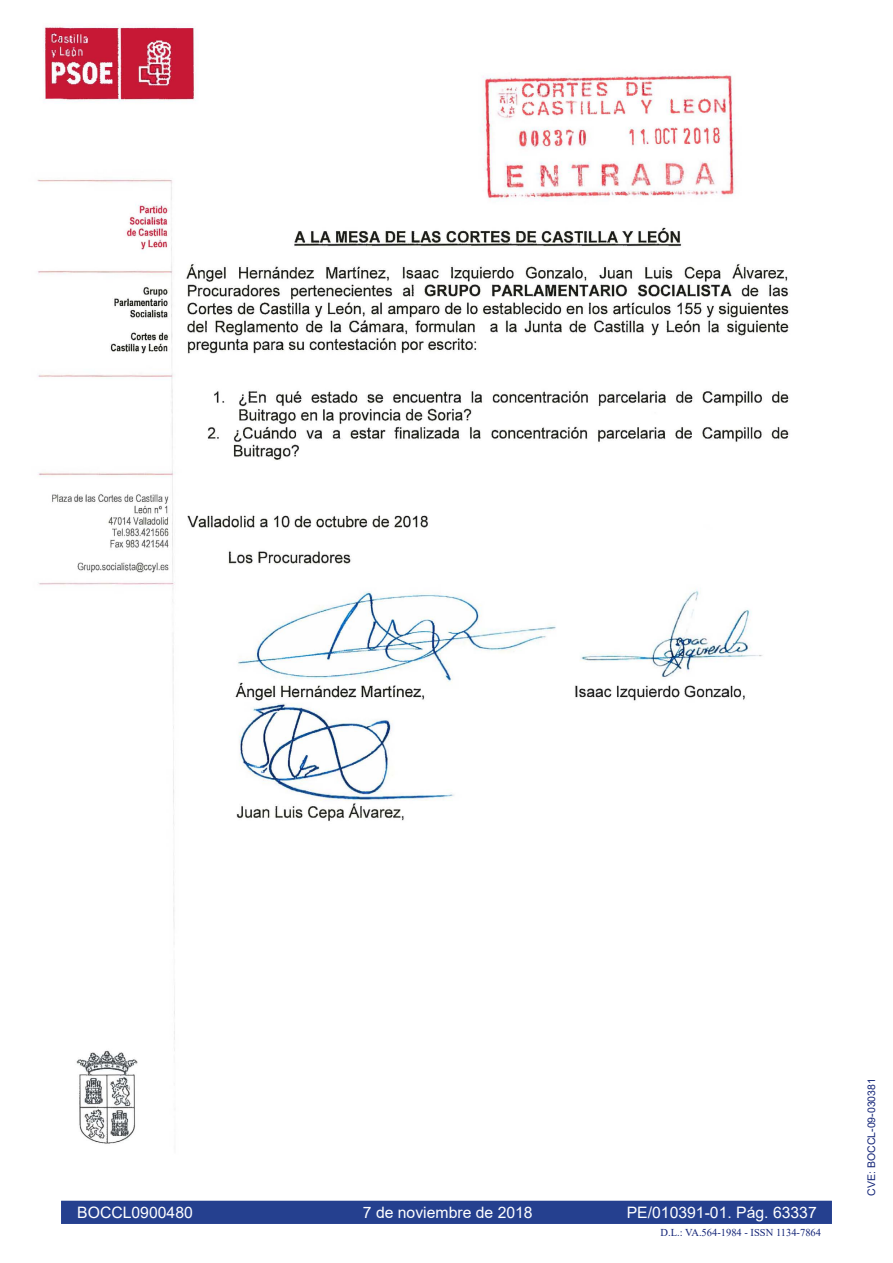
<style>
.page{position:relative;width:893px;height:1263px;background:#fff}
.page>*{position:absolute;margin:0;border:0;box-sizing:border-box;transform-origin:0 0}
.t1{font:15.75px "Arial";color:#fff}
.t2{font:10.5px "Times New Roman";color:#132477}
.t3{font:10.5px "Arial";color:#132477}
</style>
<div class="page">
<div style="left:60px;top:1200px;width:773px;height:25px;background:#25408f"></div>
<div style="left:60px;top:1199px;width:773px;height:26px;border:2px solid #fff"></div>
<img style="left:37px;top:24px;width:796px;height:1176px">
<p class="t1" style="left:77px;top:1202px;width:117px">BOCCL0900480</p>
<p class="t1" style="left:363px;top:1202px;width:171px">7 de noviembre de 2018</p>
<p class="t1" style="left:627px;top:1202px;width:192px">PE/010391-01. Pág. 63337</p>
<p class="t2" style="left:661px;top:1225px;width:162px">D.L.: VA.564-1984 - ISSN 1134-7864</p>
<p class="t3" style="left:864px;top:1195px;width:119px;rotate:-90deg">CVE: BOCCL-09-030381</p>
</div>
